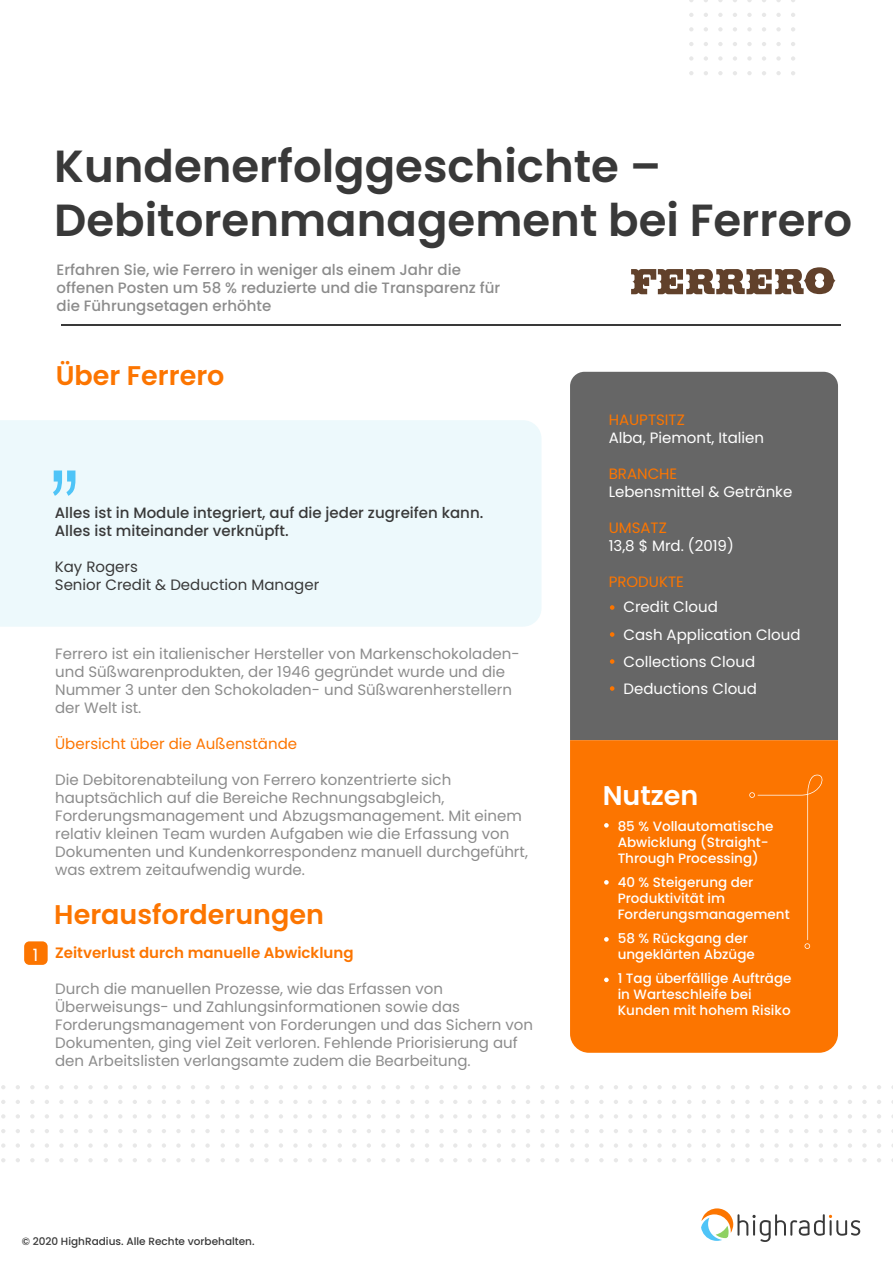
<style>
.page{position:relative;width:893px;height:1263px;background:#fff}
.page>*{position:absolute;margin:0;border:0;box-sizing:border-box;transform-origin:0 0}
.t1{font:108px "Arial Narrow";color:#4fc4f7}
.t2{font:600 45px/54px "Poppins";color:#393939}
.t3{font:600 27px "Poppins";color:#fc7500}
.t4{font:600 27px "Poppins";color:#fff}
.t5{font:16.95px "Poppins";color:#fff}
.t6{font:15px/18px "Poppins";color:#8c8c8c}
.t7{font:15px/27px "Poppins";color:#fff}
.t8{font:500 15px/18px "Poppins";color:#8c8c8c}
.t9{font:500 15px/18px "Poppins";color:#393939}
.t10{font:15px "Poppins";color:#fc7500}
.t11{font:15px/18px "Poppins";color:#393939}
.t12{font:600 15px "Poppins";color:#fc7500}
.t13{font:500 13.5px/16.2px "Poppins";color:#fff}
.t14{font:500 10.5px "Poppins";color:#393939}
</style>
<div class="page">
<svg style="left:701px;top:1208px;width:159px;height:34px"></svg>
<div style="left:570px;top:372px;width:268px;height:368px;background:#666"></div>
<div style="left:0;top:420px;width:541px;height:207px;background:#edf9fc"></div>
<hr style="left:61px;top:324px;width:779px;height:2px;background:#393939">
<svg style="left:689px;top:0;width:106px;height:75px"></svg>
<svg style="left:1px;top:1085px;width:92px;height:77px"></svg>
<svg style="left:104px;top:1085px;width:106px;height:77px"></svg>
<svg style="left:221px;top:1085px;width:106px;height:77px"></svg>
<svg style="left:338px;top:1085px;width:106px;height:77px"></svg>
<svg style="left:453px;top:1085px;width:106px;height:77px"></svg>
<svg style="left:570px;top:1085px;width:106px;height:77px"></svg>
<svg style="left:687px;top:1085px;width:106px;height:77px"></svg>
<svg style="left:804px;top:1085px;width:89px;height:77px"></svg>
<div style="left:570px;top:740px;width:268px;height:313px;background:#fc7500"></div>
<div style="left:749px;top:774px;width:75px;height:175px;background:#fc7500"></div>
<svg style="left:631px;top:267px;width:204px;height:27px"></svg>
<svg style="left:610px;top:605px;width:4px;height:5px"></svg>
<svg style="left:610px;top:632px;width:4px;height:5px"></svg>
<svg style="left:610px;top:659px;width:4px;height:5px"></svg>
<svg style="left:610px;top:686px;width:4px;height:5px"></svg>
<div style="left:24px;top:941px;width:24px;height:24px;background:#fc7500;border-radius:5px"></div>
<svg style="left:604px;top:823px;width:5px;height:5px"></svg>
<svg style="left:604px;top:880px;width:5px;height:5px"></svg>
<svg style="left:604px;top:937px;width:5px;height:5px"></svg>
<svg style="left:604px;top:977px;width:5px;height:5px"></svg>
<h2 class="t2" style="left:54px;top:139px;width:800px">Kundenerfolggeschichte –<br>Debitorenmanagement bei Ferrero</h2>
<p class="t8" style="left:57px;top:261px;width:445px">Erfahren Sie, wie Ferrero in weniger als einem Jahr die offenen Posten um 58 % reduzierte und die Transparenz für die Führungsetagen erhöhte</p>
<h3 class="t3" style="left:56px;top:360px;width:170px">Über Ferrero</h3>
<h1 class="t1" style="left:50px;top:364px;width:31px">„</h1>
<p class="t9" style="left:55px;top:503px;width:430px">Alles ist in Module integriert, auf die jeder zugreifen kann.<br>Alles ist miteinander verknüpft.</p>
<p class="t11" style="left:55px;top:557px;width:266px">Kay Rogers<br>Senior Credit &amp; Deduction Manager</p>
<p class="t6" style="left:55px;top:645px;width:466px">Ferrero ist ein italienischer Hersteller von Markenschokoladen&shy;und Süßwarenprodukten, der 1946 gegründet wurde und die Nummer 3 unter den Schokoladen- und Süßwarenherstellern der Welt ist.</p>
<p class="t10" style="left:55px;top:735px;width:243px">Übersicht über die Außenstände</p>
<p class="t6" style="left:55px;top:771px;width:474px">Die Debitorenabteilung von Ferrero konzentrierte sich hauptsächlich auf die Bereiche Rechnungsabgleich, Forderungsmanagement und Abzugsmanagement. Mit einem relativ kleinen Team wurden Aufgaben wie die Erfassung von Dokumenten und Kundenkorrespondenz manuell durchgeführt, was extrem zeitaufwendig wurde.</p>
<p class="t5" style="left:33px;top:945px;width:7px">1</p>
<h3 class="t3" style="left:54px;top:899px;width:271px">Herausforderungen</h3>
<p class="t12" style="left:55px;top:944px;width:300px">Zeitverlust durch manuelle Abwicklung</p>
<p class="t6" style="left:55px;top:980px;width:479px">Durch die manuellen Prozesse, wie das Erfassen von Überweisungs- und Zahlungsinformationen sowie das Forderungsmanagement von Forderungen und das Sichern von Dokumenten, ging viel Zeit verloren. Fehlende Priorisierung auf den Arbeitslisten verlangsamte zudem die Bearbeitung.</p>
<p class="t14" style="left:22px;top:1235px;width:234px">© 2020 HighRadius. Alle Rechte vorbehalten.</p>
<p class="t10" style="left:609px;top:411px;width:78px">HAUPTSITZ</p>
<p class="t7" style="left:609px;top:425px;width:157px">Alba, Piemont, Italien</p>
<p class="t10" style="left:609px;top:465px;width:70px">BRANCHE</p>
<p class="t7" style="left:609px;top:479px;width:185px">Lebensmittel &amp; Getränke</p>
<p class="t10" style="left:609px;top:519px;width:60px">UMSATZ</p>
<p class="t7" style="left:609px;top:533px;width:127px">13,8 $ Mrd. (2019)</p>
<p class="t10" style="left:609px;top:573px;width:77px">PRODUKTE</p>
<p class="t7" style="left:623px;top:594px;width:179px">Credit Cloud<br>Cash Application Cloud<br>Collections Cloud<br>Deductions Cloud</p>
<h3 class="t4" style="left:603px;top:780px;width:97px">Nutzen</h3>
<p class="t13" style="left:618px;top:818px;width:157px">85 % Vollautomatische<br>Abwicklung (Straight-<br>Through Processing)</p>
<p class="t13" style="left:618px;top:874px;width:174px">40 % Steigerung der<br>Produktivität im<br>Forderungsmanagement</p>
<p class="t13" style="left:618px;top:930px;width:139px">58 % Rückgang der ungeklärten Abzüge</p>
<p class="t13" style="left:618px;top:970px;width:175px">1 Tag überfällige Aufträge in Warteschleife bei<br>Kunden mit hohem Risiko</p>
</div>
